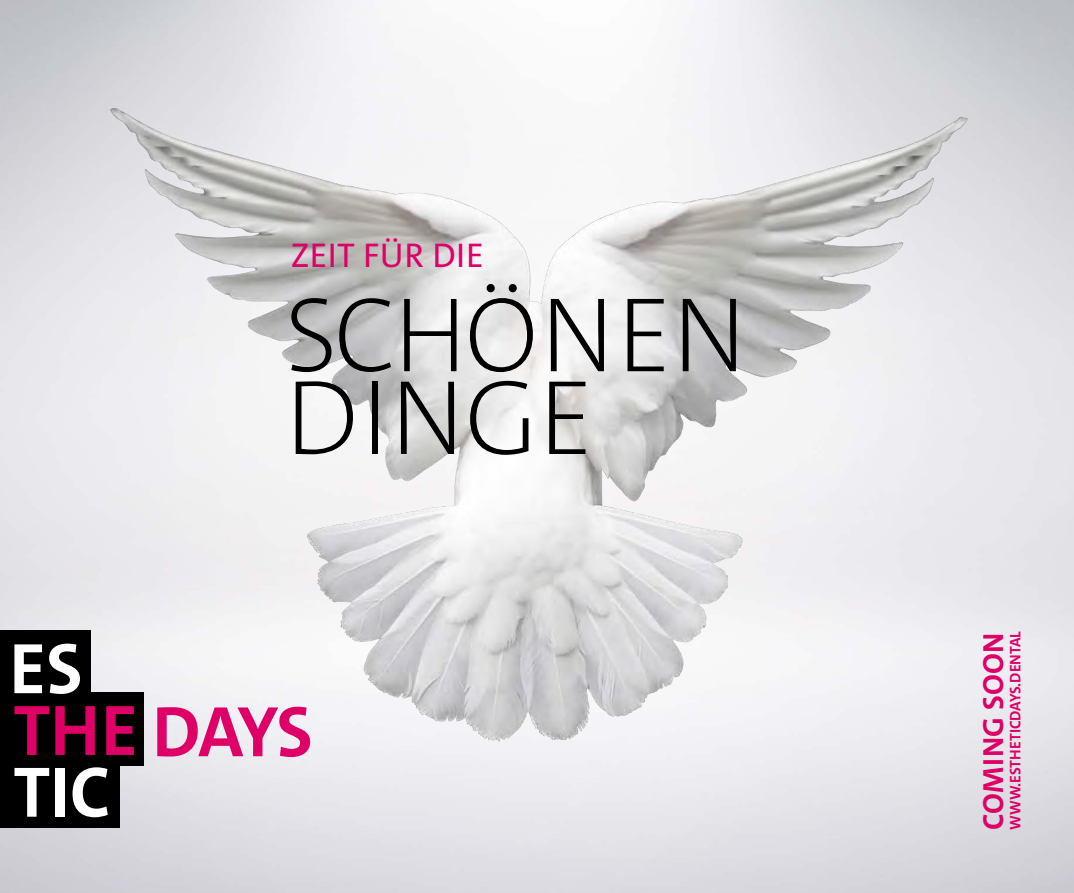
<style>
.page{position:relative;width:1074px;height:893px;background:#fff}
.page>*{position:absolute;margin:0;border:0;box-sizing:border-box;transform-origin:0 0}
.t1{font:200 107.02px/82.7px "The Sans C5";color:#000}
.t2{font:700 72.22px "The Sans C5";letter-spacing:-.025em;color:#de0067}
.t3{font:700 72.22px/123.5px "The Sans C5";color:#fff}
.t4{font:34.5px "The Sans C5";letter-spacing:.01em;color:#de0067}
.t5{font:700 29.25px "The Sans C5";letter-spacing:.01em;color:#de0067}
.t6{font:700 15.38px "The Sans C5";color:#de0067}
</style>
<div class="page">
<img style="left:0;top:0;width:1074px;height:893px">
<img style="left:26px;top:72px;width:1019px;height:679px">
<div style="left:0;top:630px;width:90px;height:76px;background:#000"></div>
<div style="left:0;top:692px;width:144px;height:74px;background:#000"></div>
<div style="left:0;top:763px;width:119px;height:65px;background:#000"></div>
<h3 class="t4" style="left:291px;top:233px;width:194px">ZEIT FÜR DIE</h3>
<h1 class="t1" style="left:285px;top:295px;width:463px">SCHÖNEN<br>DINGE</h1>
<h2 class="t3" style="left:9px;top:608px;width:103px">ES<br>TIC</h2>
<h2 class="t2" style="left:13px;top:685px;width:301px">THE DAYS</h2>
<h3 class="t5" style="left:974px;top:830px;width:199px;rotate:-90deg">COMING SOON</h3>
<p class="t6" style="left:1005px;top:830px;width:200px;rotate:-90deg">WWW.ESTHETICDAYS.DENTAL</p>
</div>
